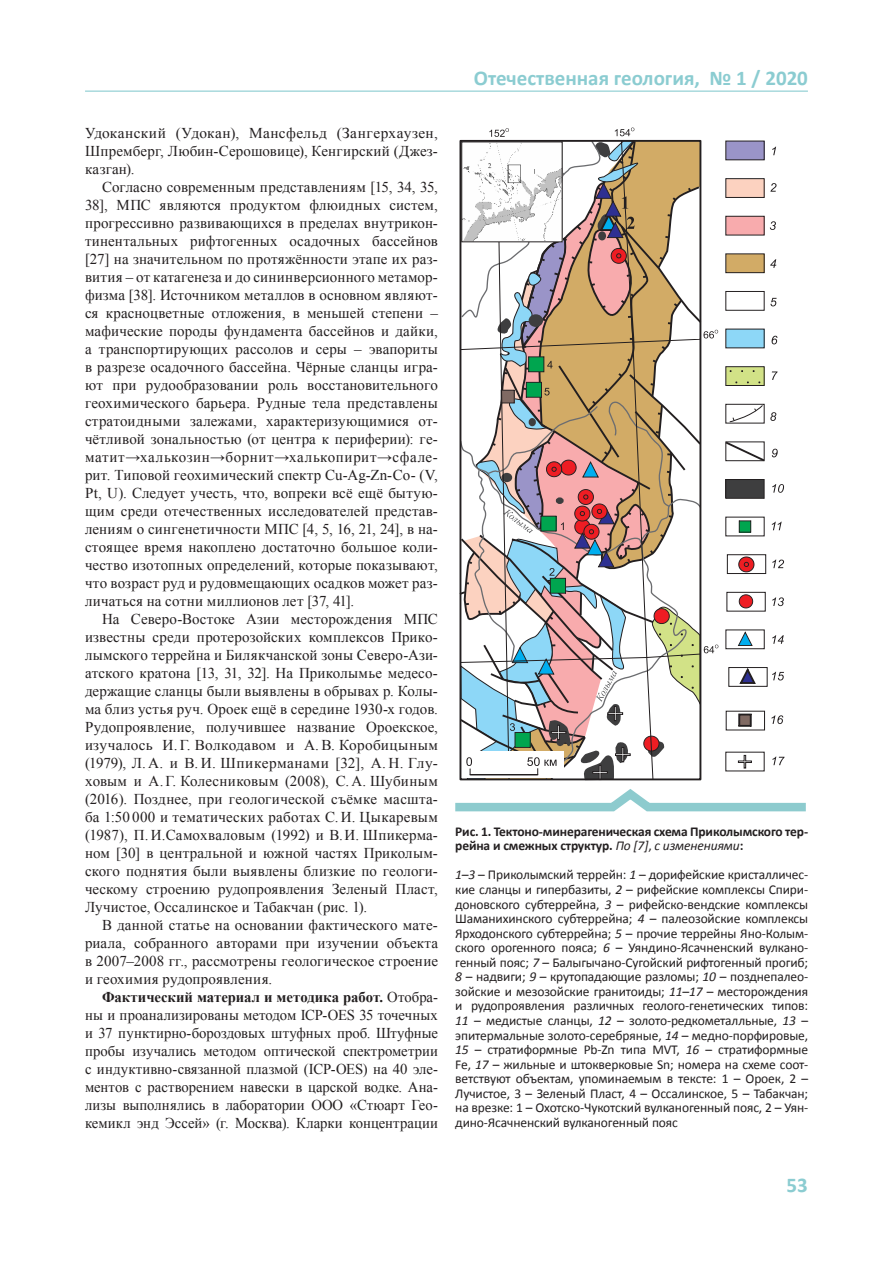
<style>
.page{position:relative;width:893px;height:1263px;background:#fff}
.page>*{position:absolute;margin:0;border:0;box-sizing:border-box;transform-origin:0 0}
.t1{font:700 21px "Calibri";color:#8bccd1}
.Основной_текст{font:15px/18px "Times New Roman";letter-spacing:.01em;color:#231f20;text-align:justify}
.t2{font:13.5px/14.5px "Calibri";letter-spacing:-.01em;color:#231f20;text-align:justify}
.t3{font:700 13.5px/14.5px "Calibri";letter-spacing:-.01em;color:#231f20}
.s1{font-weight:700}
.s2{font-weight:400;font-style:italic}
.s3{font-weight:400}
.s4{font-style:italic}
</style>
<div class="page">
<hr style="left:85px;top:91px;width:723px;height:1px;background:#8bccd1">
<svg style="left:455px;top:128px;width:351px;height:684px"></svg>
<p class="Основной_текст" style="left:85px;top:124px;width:354px">Удоканский (Удокан), Мансфельд (Зангерхаузен, Шпремберг, Любин-Серошовице), Кенгирский (Джез&shy;казган).</p>
<p class="Основной_текст" style="left:85px;top:178px;width:354px;text-indent:17px">Согласно современным представлениям [15, 34, 35, 38], МПС являются продуктом флюидных систем, прогрессивно развивающихся в пределах внутрикон&shy;тинентальных рифтогенных осадочных бассейнов [27] на значительном по протяжённости этапе их раз&shy;вития – от катагенеза и до сининверсионного метамор&shy;физма [38]. Источником металлов в основном являют&shy;ся красноцветные отложения, в меньшей степени – мафические породы фундамента бассейнов и дайки, а транспортирующих рассолов и серы – эвапориты в разрезе осадочного бассейна. Чёрные сланцы игра&shy;ют при рудообразовании роль восстановительного геохимического барьера. Рудные тела представлены стратоидными залежами, характеризующимися от&shy;чётливой зональностью (от центра к периферии): ге&shy;матит→халькозин→борнит→халькопирит→сфале&shy;рит. Типовой геохимический спектр Cu-Ag-Zn-Co- (V, Pt, U). Следует учесть, что, вопреки всё ещё бытую&shy;щим среди отечественных исследователей представ&shy;лениям о сингенетичности МПС [4, 5, 16, 21, 24], в на&shy;стоящее время накоплено достаточно большое коли&shy;чество изотопных определений, которые показывают, что возраст руд и рудовмещающих осадков может раз&shy;личаться на сотни миллионов лет [37, 41].</p>
<p class="Основной_текст" style="left:85px;top:610px;width:354px;text-indent:17px">На Северо-Востоке Азии месторождения МПС известны среди протерозойских комплексов Прико&shy;лымского террейна и Билякчанской зоны Северо-Ази&shy;атского кратона [13, 31, 32]. На Приколымье медесо&shy;держащие сланцы были выявлены в обрывах р. Колы&shy;ма близ устья руч. Ороек ещё в середине 1930‑х годов.<br>Рудопроявление, получившее название Ороекское, изучалось И. Г. Волкодавом и А.В. Коробицыным (1979), Л. А. и В. И. Шпикерманами [32], А. Н. Глу&shy;ховым и А. Г. Колесниковым (2008), С. А. Шубиным (2016). Позднее, при геологической съёмке масшта&shy;ба 1:50 000 и тематических работах С. И. Цыкаревым (1987), П. И.Самохваловым (1992) и В.И. Шпикерма&shy;ном [30] в центральной и южной частях Приколым&shy;ского поднятия были выявлены близкие по геологи&shy;ческому строению рудопроявления Зеленый Пласт, Лучистое, Оссалинское и Табакчан (рис. 1).</p>
<p class="Основной_текст" style="left:85px;top:916px;width:354px;text-indent:17px">В данной статье на основании фактического мате&shy;риала, собранного авторами при изучении объекта в 2007–2008 гг., рассмотрены геологическое строение и геохимия рудопроявления.</p>
<p class="Основной_текст" style="left:85px;top:988px;width:354px;text-indent:17px"><span class="s1">Фактический материал и методика работ.</span> Отобра&shy;ны и проанализированы методом ICP-OES 35 точечных и 37 пунктирно-бороздовых штуфных проб. Штуфные пробы изучались методом оптической спектрометрии с индуктивно-связанной плазмой (ICP-OES) на 40 эле&shy;ментов с растворением навески в царской водке. Ана&shy;лизы выполнялись в лаборатории OOO «Стюарт Гео&shy;кемикл энд Эссей» (г. Москва). Кларки концентрации</p>
<h1 class="t1" style="left:474px;top:65px;width:336px">Отечественная геология, № 1 / 2020</h1>
<p class="t3" style="left:455px;top:824px;width:354px">Рис. 1. Тектоно-минерагеническая схема Приколымского тер&shy;рейна и смежных структур. <span class="s2">По [7]</span><span class="s3">,</span> <span class="s2">с изменениями</span>:</p>
<p class="t2" style="left:455px;top:868px;width:354px"><span class="s4">1–3</span> – Приколымский террейн: <span class="s4">1</span> – дорифейские кристалличес&shy;кие сланцы и гипербазиты, <span class="s4">2</span> – рифейские комплексы Cпири&shy;доновского субтеррейна, <span class="s4">3</span> – рифейско-вендские комплексы Шаманихинского субтеррейна; <span class="s4">4</span> – палеозойские комплексы Ярходонского субтеррейна; <span class="s4">5</span> – прочие террейны Яно-Колым&shy;ского орогенного пояса; <span class="s4">6</span> – Уяндино-Ясачненский вулкано&shy;генный пояс; <span class="s4">7</span> – Балыгычано-Сугойский рифтогенный прогиб; <span class="s4">8</span> – надвиги; <span class="s4">9</span> – крутопадающие разломы; <span class="s4">10</span> – позднепалео&shy;зойские и мезозойские гранитоиды; <span class="s4">11–17</span> – месторождения и рудопроявления различных геолого-генетических типов:<br><span class="s4">11</span> – медистые сланцы, <span class="s4">12</span> – золото-редкометалльные, <span class="s4">13</span> – эпитермальные золото-серебряные, <span class="s4">14</span> – медно-порфировые, <span class="s4">15</span> – стратиформные Pb-Zn типа MVT, <span class="s4">16</span> – стратиформные Fe, <span class="s4">17</span> – жильные и штокверковые Sn; номера на схеме соот&shy;ветствуют объектам, упоминаемым в тексте: 1 – Ороек, 2 – Лучистое, 3 – Зеленый Пласт, 4 – Оссалинское, 5 – Табакчан; на врезке: 1 – Охотско-Чукотский вулканогенный пояс, 2 – Уян&shy;дино-Ясачненский вулканогенный пояс</p>
<h1 class="t1" style="left:787px;top:1171px;width:23px">53</h1>
</div>
